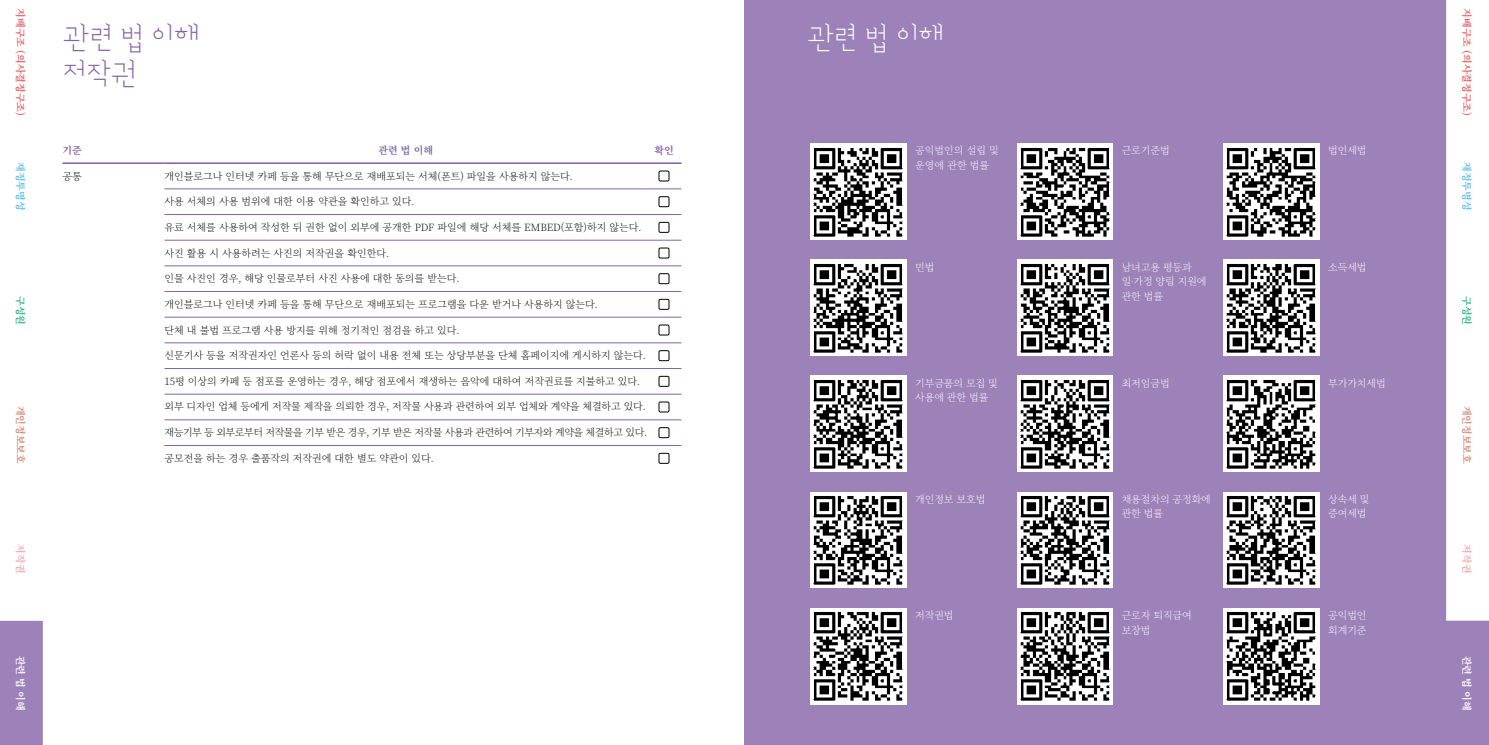
<style>
.page{position:relative;width:1489px;height:745px;background:#fff}
.page>*{position:absolute;margin:0;border:0;box-sizing:border-box;transform-origin:0 0}
.t1{font:30px/36px "designhouse OTF Light";color:#8663a8}
.t2{font:30px "designhouse OTF Light";color:#fff}
.t3{font:200 10px "Source Han Serif K";color:#000}
.t4{font:200 10px/14.4px "Source Han Serif K";letter-spacing:-.01em;color:#fff}
.t5{font:200 10px "Source Han Serif K";letter-spacing:-.04em;color:#000}
.t6{font:700 10px "Source Han Serif K";color:#ea5c61}
.t7{font:700 10px "Source Han Serif K";color:#d68775}
.t8{font:700 10px "Source Han Serif K";color:#5fbdec}
.t9{font:700 10px "Source Han Serif K";color:#fff}
.t10{font:700 10px "Source Han Serif K";color:#8663a8}
.t11{font:700 10px "Source Han Serif K";color:#2bb284}
.t12{font:700 10px "Source Han Serif K";color:#f3a7ac}
.s1{font-family:"Noto Sans CJ Kkr";font-weight:100}
</style>
<div class="page">
<hr style="left:63px;top:162px;width:101px;height:2px;background:#8663a8">
<hr style="left:164px;top:162px;width:483px;height:2px;background:#8663a8">
<hr style="left:647px;top:162px;width:34px;height:2px;background:#8663a8">
<hr style="left:164px;top:188px;width:483px;height:1px;background:#8663a8">
<hr style="left:647px;top:188px;width:34px;height:1px;background:#8663a8">
<hr style="left:164px;top:214px;width:483px;height:1px;background:#8663a8">
<hr style="left:647px;top:214px;width:34px;height:1px;background:#8663a8">
<hr style="left:164px;top:240px;width:483px;height:1px;background:#8663a8">
<hr style="left:647px;top:240px;width:34px;height:1px;background:#8663a8">
<hr style="left:164px;top:265px;width:483px;height:1px;background:#8663a8">
<hr style="left:647px;top:265px;width:34px;height:1px;background:#8663a8">
<hr style="left:164px;top:291px;width:483px;height:1px;background:#8663a8">
<hr style="left:647px;top:291px;width:34px;height:1px;background:#8663a8">
<hr style="left:164px;top:316px;width:483px;height:1px;background:#8663a8">
<hr style="left:647px;top:316px;width:34px;height:1px;background:#8663a8">
<hr style="left:164px;top:342px;width:483px;height:1px;background:#8663a8">
<hr style="left:647px;top:342px;width:34px;height:1px;background:#8663a8">
<hr style="left:164px;top:368px;width:483px;height:1px;background:#8663a8">
<hr style="left:647px;top:368px;width:34px;height:1px;background:#8663a8">
<hr style="left:164px;top:393px;width:483px;height:1px;background:#8663a8">
<hr style="left:647px;top:393px;width:34px;height:1px;background:#8663a8">
<hr style="left:164px;top:419px;width:483px;height:1px;background:#8663a8">
<hr style="left:647px;top:419px;width:34px;height:1px;background:#8663a8">
<hr style="left:164px;top:445px;width:483px;height:1px;background:#8663a8">
<hr style="left:647px;top:445px;width:34px;height:1px;background:#8663a8">
<div style="left:658px;top:171px;width:11px;height:10px;border:1px solid #000"></div>
<div style="left:658px;top:196px;width:11px;height:11px;border:1px solid #000"></div>
<div style="left:658px;top:222px;width:11px;height:10px;border:1px solid #000"></div>
<div style="left:658px;top:247px;width:11px;height:11px;border:1px solid #000"></div>
<div style="left:658px;top:273px;width:11px;height:11px;border:1px solid #000"></div>
<div style="left:658px;top:299px;width:11px;height:10px;border:1px solid #000"></div>
<div style="left:658px;top:324px;width:11px;height:11px;border:1px solid #000"></div>
<div style="left:658px;top:350px;width:11px;height:11px;border:1px solid #000"></div>
<div style="left:658px;top:376px;width:11px;height:10px;border:1px solid #000"></div>
<div style="left:658px;top:401px;width:11px;height:11px;border:1px solid #000"></div>
<div style="left:658px;top:427px;width:11px;height:10px;border:1px solid #000"></div>
<div style="left:658px;top:452px;width:11px;height:11px;border:1px solid #000"></div>
<div style="left:744px;top:0;width:744px;height:744px;background:#9d81b9"></div>
<img style="left:810px;top:143px;width:96px;height:96px">
<img style="left:1017px;top:143px;width:95px;height:96px">
<img style="left:1223px;top:143px;width:95px;height:96px">
<img style="left:810px;top:259px;width:96px;height:96px">
<img style="left:1017px;top:259px;width:95px;height:96px">
<img style="left:1223px;top:259px;width:95px;height:96px">
<img style="left:810px;top:375px;width:96px;height:96px">
<img style="left:1017px;top:375px;width:95px;height:96px">
<img style="left:1223px;top:375px;width:95px;height:96px">
<img style="left:810px;top:492px;width:96px;height:95px">
<img style="left:1017px;top:492px;width:95px;height:95px">
<img style="left:1223px;top:492px;width:95px;height:95px">
<img style="left:810px;top:608px;width:96px;height:95px">
<img style="left:1017px;top:608px;width:95px;height:95px">
<img style="left:1223px;top:608px;width:95px;height:95px">
<svg style="left:1446px;top:0;width:42px;height:621px;background:#fcfcfd"></svg>
<div style="left:0;top:620px;width:43px;height:124px;background:#9d81b9"></div>
<p class="t6" style="left:26px;top:8px;width:109px;rotate:90deg">지배구조 (의사결정구조)</p>
<p class="t8" style="left:26px;top:162px;width:50px;rotate:90deg">재정투명성</p>
<p class="t11" style="left:26px;top:296px;width:30px;rotate:90deg">구성원</p>
<p class="t7" style="left:26px;top:405px;width:59px;rotate:90deg">개인정보보호</p>
<p class="t12" style="left:26px;top:544px;width:30px;rotate:90deg">저작권</p>
<p class="t9" style="left:26px;top:655px;width:56px;rotate:90deg">관련 법 이해</p>
<h1 class="t1" style="left:63px;top:21px;width:139px">관련 법 이해 저작권</h1>
<p class="t10" style="left:63px;top:145px;width:21px">기준</p>
<p class="t10" style="left:378px;top:145px;width:56px">관련 법 이해</p>
<p class="t10" style="left:654px;top:145px;width:21px">확인</p>
<p class="t3" style="left:63px;top:170px;width:21px">공통</p>
<p class="t3" style="left:164px;top:170px;width:410px">개인블로그나 인터넷 카페 등을 통해 무단으로 재배포되는 서체(폰트) 파일을 사용하지 않는다.</p>
<p class="t3" style="left:164px;top:196px;width:251px">사용 서체의 사용 범위에 대한 이용 약관을 확인하고 있다.</p>
<p class="t3" style="left:164px;top:221px;width:478px">유료 서체를 사용하여 작성한 뒤 권한 없이 외부에 공개한 PDF 파일에 해당 서체를 EMBED(포함)하지 않는다.</p>
<p class="t3" style="left:164px;top:247px;width:226px">사진 활용 시 사용하려는 사진의 저작권을 확인한다.</p>
<p class="t3" style="left:164px;top:273px;width:296px">인물 사진인 경우, 해당 인물로부터 사진 사용에 대한 동의를 받는다.</p>
<p class="t3" style="left:164px;top:298px;width:435px">개인블로그나 인터넷 카페 등을 통해 무단으로 재배포되는 프로그램을 다운 받거나 사용하지 않는다.</p>
<p class="t3" style="left:164px;top:324px;width:296px">단체 내 불법 프로그램 사용 방지를 위해 정기적인 점검을 하고 있다.</p>
<p class="t3" style="left:164px;top:349px;width:483px">신문기사 등을 저작권자인 언론사 등의 허락 없이 내용 전체 또는 상당부분을 단체 홈페이지에 게시하지 않는다.</p>
<p class="t3" style="left:164px;top:375px;width:477px">15평 이상의 카페 등 점포를 운영하는 경우, 해당 점포에서 재생하는 음악에 대하여 저작권료를 지불하고 있다.</p>
<p class="t3" style="left:164px;top:401px;width:483px">외부 디자인 업체 등에게 저작물 제작을 의뢰한 경우, 저작물 사용과 관련하여 외부 업체와 계약을 체결하고 있다.</p>
<p class="t5" style="left:164px;top:426px;width:484px">재능기부 등 외부로부터 저작물을 기부 받은 경우, 기부 받은 저작물 사용과 관련하여 기부자와 계약을 체결하고 있다.</p>
<p class="t3" style="left:164px;top:452px;width:271px">공모전을 하는 경우 출품작의 저작권에 대한 별도 약관이 있다.</p>
<h1 class="t2" style="left:807px;top:21px;width:139px">관련 법 이해</h1>
<p class="t4" style="left:915px;top:144px;width:85px">공익법인의 설립 및 운영에 관한 법률</p>
<p class="t4" style="left:1121px;top:144px;width:49px">근로기준법</p>
<p class="t4" style="left:1328px;top:144px;width:40px">법인세법</p>
<p class="t4" style="left:915px;top:260px;width:21px">민법</p>
<p class="t4" style="left:1121px;top:260px;width:86px">남녀고용 평등과 일<span class="s1">·</span>가정 양립 지원에 관한 법률</p>
<p class="t4" style="left:1328px;top:260px;width:40px">소득세법</p>
<p class="t4" style="left:915px;top:376px;width:84px">기부금품의 모집 및 사용에 관한 법률</p>
<p class="t4" style="left:1121px;top:376px;width:49px">최저임금법</p>
<p class="t4" style="left:1328px;top:376px;width:59px">부가가치세법</p>
<p class="t4" style="left:915px;top:492px;width:72px">개인정보 보호법</p>
<p class="t4" style="left:1121px;top:492px;width:91px">채용절차의 공정화에 관한 법률</p>
<p class="t4" style="left:1328px;top:492px;width:43px">상속세 및 증여세법</p>
<p class="t4" style="left:915px;top:608px;width:40px">저작권법</p>
<p class="t4" style="left:1121px;top:608px;width:72px">근로자 퇴직급여 보장법</p>
<p class="t4" style="left:1328px;top:608px;width:40px">공익법인 회계기준</p>
<p class="t6" style="left:1472px;top:8px;width:109px;rotate:90deg">지배구조 (의사결정구조)</p>
<p class="t8" style="left:1472px;top:162px;width:50px;rotate:90deg">재정투명성</p>
<p class="t11" style="left:1472px;top:296px;width:30px;rotate:90deg">구성원</p>
<p class="t7" style="left:1472px;top:405px;width:59px;rotate:90deg">개인정보보호</p>
<p class="t12" style="left:1472px;top:544px;width:30px;rotate:90deg">저작권</p>
<p class="t9" style="left:1472px;top:655px;width:56px;rotate:90deg">관련 법 이해</p>
</div>
